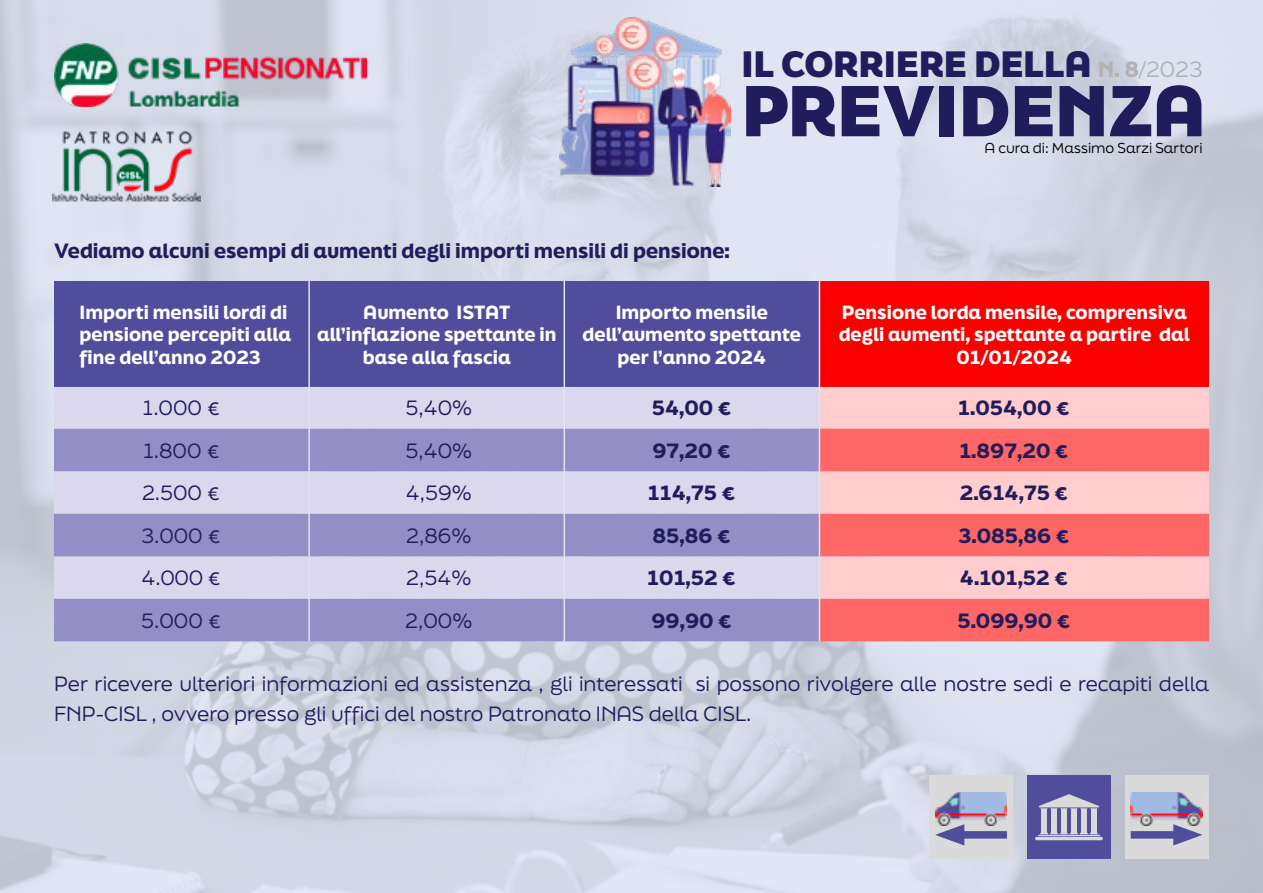
<style>
.page{position:relative;width:1263px;height:893px;background:#fff}
.page>*{position:absolute;margin:0;border:0;box-sizing:border-box;transform-origin:0 0}
.t1{font:800 67.95px "Final Six";color:#211d5c}
.t2{font:800 34.65px "Final Six";color:#211d5c}
.t3{font:20.85px "Final Six";color:#b3b2b2}
.punti_numerati{font:19.5px/30px "Final Six";color:#211d5c}
.t4{font:900 19.5px "Final Six";color:#211d5c}
.t5{font:900 18px/22.5px "Final Six";color:#fff;text-align:center}
.t6{font:13.65px "Final Six";color:#000}
.s1{font-weight:900}
</style>
<div class="page">
<img style="left:0;top:0;width:1263px;height:893px">
<img style="left:54px;top:44px;width:312px;height:63px">
<img style="left:52px;top:131px;width:148px;height:70px">
<img style="left:560px;top:18px;width:170px;height:169px">
<div style="left:1125px;top:775px;width:83px;height:84px;background:#dadada"></div>
<img style="left:1131px;top:793px;width:71px;height:33px">
<div style="left:1131px;top:831px;width:54px;height:8px;background:#4f4d9c"></div>
<svg style="left:1173px;top:824px;width:29px;height:21px"></svg>
<div style="left:930px;top:775px;width:83px;height:84px;background:#dadada"></div>
<img style="left:935px;top:793px;width:72px;height:33px">
<div style="left:952px;top:831px;width:55px;height:8px;background:#4f4d9c"></div>
<svg style="left:935px;top:824px;width:29px;height:21px"></svg>
<div style="left:1027px;top:775px;width:83px;height:84px;background:#4f4d9c"></div>
<svg style="left:1038px;top:794px;width:61px;height:40px"></svg>
<hr style="left:1038px;top:835px;width:62px;height:1px;background:#dadada">
<hr style="left:1035px;top:837px;width:68px;height:3px;background:#dadada;border-radius:2px">
<div style="left:54px;top:281px;width:765px;height:106px;background:#4f4d9c"></div>
<div style="left:819px;top:281px;width:390px;height:106px;background:#fc0000"></div>
<div style="left:54px;top:387px;width:765px;height:42px;background:#dbd8ee"></div>
<div style="left:820px;top:387px;width:389px;height:42px;background:#ffcdcd"></div>
<svg style="left:54px;top:429px;width:765px;height:212px;background:#afabd5"></svg>
<svg style="left:820px;top:429px;width:389px;height:212px;background:#fe8f8f"></svg>
<hr style="left:563px;top:387px;width:2px;height:42px;background:#e0e4f1">
<hr style="left:819px;top:387px;width:1px;height:42px;background:#e0e4f1">
<hr style="left:563px;top:429px;width:2px;height:42px;background:#e0e4f1">
<hr style="left:819px;top:429px;width:1px;height:42px;background:#e0e4f1">
<hr style="left:563px;top:471px;width:2px;height:43px;background:#e0e4f1">
<hr style="left:819px;top:471px;width:1px;height:43px;background:#e0e4f1">
<hr style="left:563px;top:514px;width:2px;height:42px;background:#e0e4f1">
<hr style="left:819px;top:514px;width:1px;height:42px;background:#e0e4f1">
<hr style="left:563px;top:556px;width:2px;height:43px;background:#e0e4f1">
<hr style="left:819px;top:556px;width:1px;height:43px;background:#e0e4f1">
<hr style="left:563px;top:599px;width:2px;height:42px;background:#e0e4f1">
<hr style="left:819px;top:599px;width:1px;height:42px;background:#e0e4f1">
<hr style="left:563px;top:281px;width:2px;height:106px;background:#e0e4f1">
<hr style="left:308px;top:281px;width:2px;height:106px;background:#e0e4f1">
<hr style="left:819px;top:281px;width:1px;height:106px;background:#e0e4f1">
<hr style="left:308px;top:387px;width:2px;height:42px;background:#e0e4f1">
<hr style="left:308px;top:429px;width:2px;height:42px;background:#e0e4f1">
<hr style="left:308px;top:471px;width:2px;height:43px;background:#e0e4f1">
<hr style="left:308px;top:514px;width:2px;height:42px;background:#e0e4f1">
<hr style="left:308px;top:556px;width:2px;height:43px;background:#e0e4f1">
<hr style="left:308px;top:599px;width:2px;height:42px;background:#e0e4f1">
<h2 class="t2" style="left:741px;top:39px;width:352px">IL CORRIERE DELLA</h2>
<h1 class="t1" style="left:741px;top:61px;width:466px">PREVIDENZA</h1>
<p class="t6" style="left:984px;top:137px;width:220px">A cura di: Massimo Sarzi Sartori</p>
<p class="t3" style="left:1098px;top:54px;width:106px"><span class="s1">N. 8</span>/2023</p>
<p class="t4" style="left:54px;top:236px;width:677px">Vediamo alcuni esempi di aumenti degli importi mensili di pensione:</p>
<p class="t5" style="left:80px;top:300px;width:213px;text-align:left">Importi mensili lordi di pensione percepiti alla fine dell’anno 2023</p>
<p class="t5" style="left:317px;top:300px;width:241px">Aumento ISTAT all’inflazione spettante in base alla fascia</p>
<p class="t5" style="left:583px;top:300px;width:220px">Importo mensile dell’aumento spettante per l’anno 2024</p>
<p class="t5" style="left:839px;top:300px;width:352px">Pensione lorda mensile, comprensiva degli aumenti, spettante a partire dal<br>01/01/2024</p>
<p class="punti_numerati" style="left:142px;top:392px;width:80px">1.000 €</p>
<p class="punti_numerati" style="left:405px;top:392px;width:68px">5,40%</p>
<p class="t4" style="left:652px;top:394px;width:82px">54,00 €</p>
<p class="t4" style="left:958px;top:394px;width:113px">1.054,00 €</p>
<p class="punti_numerati" style="left:143px;top:435px;width:79px">1.800 €</p>
<p class="punti_numerati" style="left:405px;top:435px;width:68px">5,40%</p>
<p class="t4" style="left:652px;top:436px;width:80px">97,20 €</p>
<p class="t4" style="left:959px;top:436px;width:111px">1.897,20 €</p>
<p class="punti_numerati" style="left:142px;top:478px;width:81px">2.500 €</p>
<p class="punti_numerati" style="left:406px;top:478px;width:67px">4,59%</p>
<p class="t4" style="left:648px;top:479px;width:89px">114,75 €</p>
<p class="t4" style="left:960px;top:479px;width:110px">2.614,75 €</p>
<p class="punti_numerati" style="left:141px;top:520px;width:82px">3.000 €</p>
<p class="punti_numerati" style="left:406px;top:520px;width:67px">2,86%</p>
<p class="t4" style="left:652px;top:521px;width:80px">85,86 €</p>
<p class="t4" style="left:958px;top:521px;width:113px">3.085,86 €</p>
<p class="punti_numerati" style="left:142px;top:563px;width:81px">4.000 €</p>
<p class="punti_numerati" style="left:406px;top:563px;width:67px">2,54%</p>
<p class="t4" style="left:647px;top:564px;width:91px">101,52 €</p>
<p class="t4" style="left:960px;top:564px;width:110px">4.101,52 €</p>
<p class="punti_numerati" style="left:141px;top:605px;width:82px">5.000 €</p>
<p class="punti_numerati" style="left:405px;top:605px;width:69px">2,00%</p>
<p class="t4" style="left:652px;top:606px;width:82px">99,90 €</p>
<p class="t4" style="left:957px;top:606px;width:115px">5.099,90 €</p>
<p class="punti_numerati" style="left:54px;top:668px;width:1156px">Per ricevere ulteriori informazioni ed assistenza , gli interessati si possono rivolgere alle nostre sedi e recapiti della<br>FNP-CISL , ovvero presso gli uffici del nostro Patronato INAS della CISL.</p>
</div>
